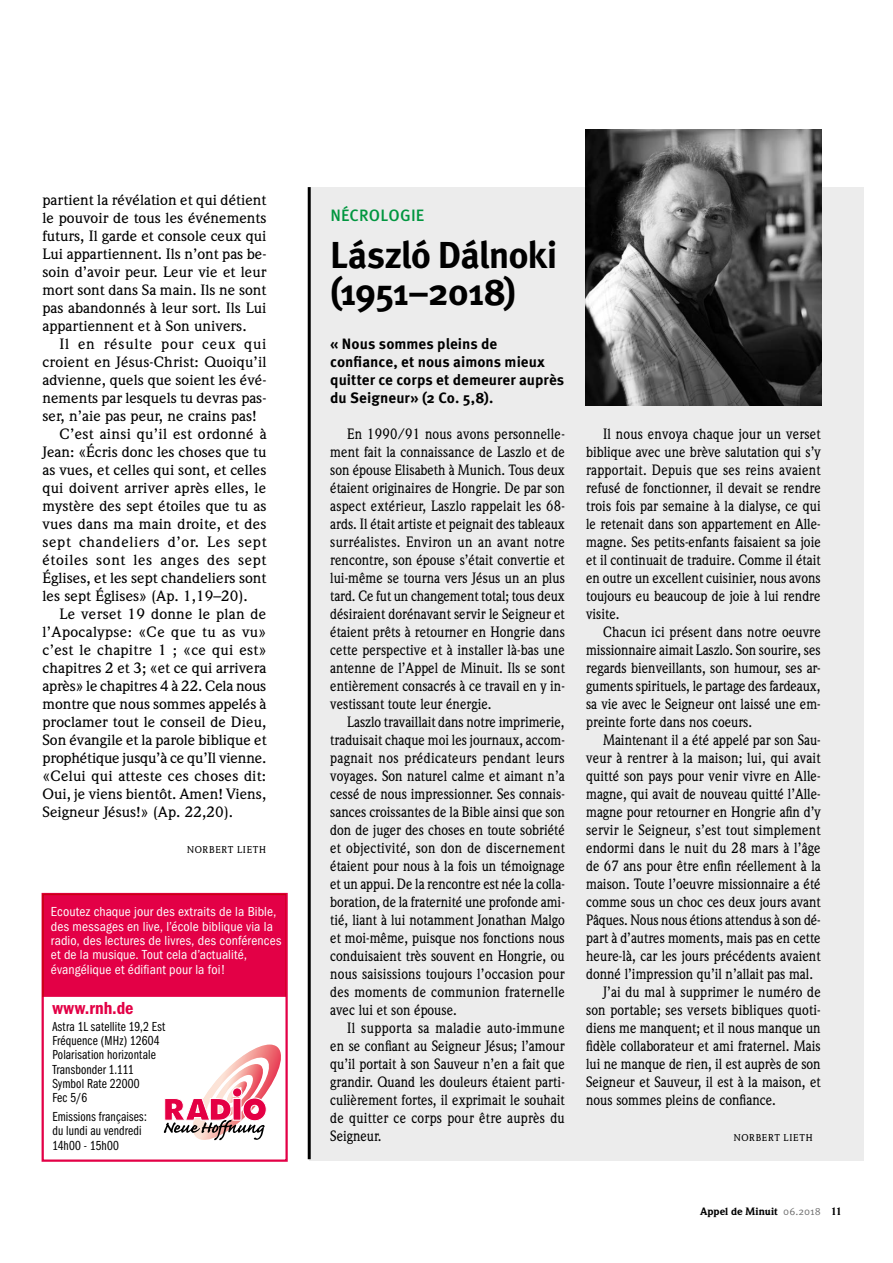
<style>
.page{position:relative;width:893px;height:1263px;background:#fff}
.page>*{position:absolute;margin:0;border:0;box-sizing:border-box;transform-origin:0 0}
.t1{font:700 37.5px/37.5px "Meta OT";letter-spacing:-.03em;color:#000}
.t2{font:600 condensed 18.15px "Franklin Gothic";letter-spacing:.005em;color:#e30046}
.t3{font:500 16.5px "Meta OT";letter-spacing:.015em;color:#00963f}
.t4{font:700 15px/18px "Meta OT";color:#000}
.t5{font:500 14.7px/18px "Weidemann";color:#000;text-align:justify;scale:.91 1}
.t6{font:500 14.7px/18px "Weidemann";color:#000;text-align:justify;scale:1.06 1}
.t7{font:500 14.7px "Weidemann";letter-spacing:.04em;color:#000;scale:1.06 1}
.t8{font:500 14.7px "Weidemann";letter-spacing:.02em;color:#000;scale:1.06 1}
.t9{font:500 14.7px "Weidemann";letter-spacing:.05em;color:#000;scale:1.06 1}
.t10{font:condensed 13.5px/14.2px "Franklin Gothic";letter-spacing:.01em;color:#fff}
.t11{font:13.5px/14.2px "Franklin Gothic Book Cmpr";letter-spacing:.01em;color:#000}
.t12{font:900 10.5px "Weidemann";letter-spacing:-.005em;color:#000}
.t13{font:500 9.75px "Weidemann";letter-spacing:.07em;color:#000}
.s1{font-family:"Meta OT Norm";font-weight:400;color:#6e6e6e}
</style>
<div class="page">
<div style="left:309px;top:187px;width:554px;height:974px;background:#ececec"></div>
<hr style="left:308px;top:187px;width:3px;height:972px;background:#000">
<div style="left:42px;top:894px;width:244px;height:103px;background:#e30046;border:3px solid #e30046"></div>
<div style="left:42px;top:893px;width:246px;height:269px;border:2px solid #e30046"></div>
<svg style="left:164px;top:1044px;width:123px;height:102px"></svg>
<img style="left:585px;top:130px;width:237px;height:275px">
<p class="t6" style="left:43px;top:191px;width:213px">partient la révélation et qui détient le pouvoir de tous les événements futurs, Il garde et console ceux qui Lui appartiennent. Ils n’ont pas be&shy;soin d’avoir peur. Leur vie et leur mort sont dans Sa main. Ils ne sont pas abandonnés à leur sort. Ils Lui appartiennent et à Son univers.</p>
<p class="t9" style="left:60px;top:335px;width:197px">Il en résulte pour ceux qui</p>
<p class="t6" style="left:43px;top:353px;width:213px">croient en Jésus-Christ: Quoiqu’il</p>
<p class="t6" style="left:43px;top:371px;width:213px">advienne, quels que soient les évé-</p>
<p class="t6" style="left:43px;top:389px;width:213px">nements par lesquels tu devras pas-</p>
<p class="t6" style="left:43px;top:407px;width:204px">ser, n’aie pas peur, ne crains pas!</p>
<p class="t6" style="left:60px;top:425px;width:197px">C’est ainsi qu’il est ordonné à</p>
<p class="t6" style="left:43px;top:443px;width:213px">Jean: «Écris donc les choses que tu</p>
<p class="t6" style="left:43px;top:461px;width:213px">as vues, et celles qui sont, et celles</p>
<p class="t6" style="left:43px;top:479px;width:213px">qui doivent arriver après elles, le</p>
<p class="t6" style="left:43px;top:497px;width:213px">mystère des sept étoiles que tu as</p>
<p class="t6" style="left:43px;top:515px;width:213px">vues dans ma main droite, et des</p>
<p class="t7" style="left:43px;top:533px;width:213px">sept chandeliers d’or. Les sept</p>
<p class="t7" style="left:43px;top:551px;width:213px">étoiles sont les anges des sept</p>
<p class="t6" style="left:43px;top:569px;width:213px">Églises, et les sept chandeliers sont</p>
<p class="t6" style="left:43px;top:587px;width:195px">les sept Églises» (Ap. 1,19–20).</p>
<p class="t6" style="left:60px;top:605px;width:197px">Le verset 19 donne le plan de</p>
<p class="t8" style="left:43px;top:623px;width:213px">l’Apocalypse: «Ce que tu as vu»</p>
<p class="t8" style="left:43px;top:641px;width:213px">c’est le chapitre 1 ; «ce qui est»</p>
<p class="t6" style="left:43px;top:659px;width:213px">chapitres 2 et 3; «et ce qui arrivera</p>
<p class="t6" style="left:43px;top:677px;width:213px">après» le chapitres 4 à 22. Cela nous</p>
<p class="t6" style="left:43px;top:695px;width:213px">montre que nous sommes appelés à</p>
<p class="t6" style="left:43px;top:713px;width:213px">proclamer tout le conseil de Dieu,</p>
<p class="t6" style="left:43px;top:731px;width:213px">Son évangile et la parole biblique et</p>
<p class="t6" style="left:43px;top:749px;width:213px">prophétique jusqu’à ce qu’Il vienne.</p>
<p class="t6" style="left:43px;top:767px;width:213px">«Celui qui atteste ces choses dit:</p>
<p class="t6" style="left:43px;top:785px;width:213px">Oui, je viens bientôt. Amen! Viens,</p>
<p class="t6" style="left:43px;top:803px;width:181px">Seigneur Jésus!» (Ap. 22,20).</p>
<p class="t13" style="left:187px;top:844px;width:80px">NORBERT LIETH</p>
<p class="t10" style="left:51px;top:905px;width:232px">Ecoutez chaque jour des extraits de la Bible, des messages en live, l’école biblique via la radio, des lectures de livres, des conférences et de la musique. Tout cela d’actualité, évangélique et édifiant pour la foi!</p>
<p class="t2" style="left:52px;top:997px;width:83px">www.rnh.de</p>
<p class="t11" style="left:52px;top:1019px;width:115px">Astra 1L satellite 19,2 Est<br>Fréquence (MHz) 12604<br>Polarisation horizontale<br>Transbonder 1.111<br>Symbol Rate 22000<br>Fec 5/6</p>
<p class="t11" style="left:52px;top:1109px;width:96px">Emissions françaises: du lundi au vendredi<br>14h00 - 15h00</p>
<p class="t3" style="left:330px;top:205px;width:96px">NÉCROLOGIE</p>
<h1 class="t1" style="left:330px;top:236px;width:229px">László Dálnoki (1951–2018)</h1>
<p class="t4" style="left:330px;top:335px;width:236px">« Nous sommes pleins de confiance, et nous aimons mieux quitter ce corps et demeurer auprès du Seigneur» (2 Co. 5,8).</p>
<p class="t5" style="left:330px;top:425px;width:259px;text-indent:17px">En 1990/91 nous avons personnelle&shy;ment fait la connaissance de Laszlo et de son épouse Elisabeth à Munich. Tous deux étaient originaires de Hongrie. De par son aspect extérieur, Laszlo rappelait les 68- ards. Il était artiste et peignait des tableaux surréalistes. Environ un an avant notre rencontre, son épouse s’était convertie et lui-même se tourna vers Jésus un an plus tard. Ce fut un changement total; tous deux désiraient dorénavant servir le Seigneur et étaient prêts à retourner en Hongrie dans cette perspective et à installer là-bas une antenne de l’Appel de Minuit. Ils se sont entièrement consacrés à ce travail en y in&shy;vestissant toute leur énergie.</p>
<p class="t5" style="left:330px;top:713px;width:259px;text-indent:17px">Laszlo travaillait dans notre imprimerie, traduisait chaque moi les journaux, accom&shy;pagnait nos prédicateurs pendant leurs voyages. Son naturel calme et aimant n’a cessé de nous impressionner. Ses connais&shy;sances croissantes de la Bible ainsi que son don de juger des choses en toute sobriété et objectivité, son don de discernement étaient pour nous à la fois un témoignage et un appui. De la rencontre est née la colla&shy;boration, de la fraternité une profonde ami&shy;tié, liant à lui notamment Jonathan Malgo et moi-même, puisque nos fonctions nous conduisaient très souvent en Hongrie, ou nous saisissions toujours l’occasion pour des moments de communion fraternelle avec lui et son épouse.</p>
<p class="t5" style="left:330px;top:1019px;width:259px;text-indent:17px">Il supporta sa maladie auto-immune en se confiant au Seigneur Jésus; l’amour qu’il portait à son Sauveur n’en a fait que grandir. Quand les douleurs étaient parti&shy;culièrement fortes, il exprimait le souhait de quitter ce corps pour être auprès du Seigneur.</p>
<p class="t5" style="left:586px;top:425px;width:259px;text-indent:17px">Il nous envoya chaque jour un verset biblique avec une brève salutation qui s’y rapportait. Depuis que ses reins avaient refusé de fonctionner, il devait se rendre trois fois par semaine à la dialyse, ce qui le retenait dans son appartement en Alle&shy;magne. Ses petits-enfants faisaient sa joie et il continuait de traduire. Comme il était en outre un excellent cuisinier, nous avons toujours eu beaucoup de joie à lui rendre visite.</p>
<p class="t5" style="left:586px;top:623px;width:259px;text-indent:17px">Chacun ici présent dans notre oeuvre missionnaire aimait Laszlo. Son sourire, ses regards bienveillants, son humour, ses ar&shy;guments spirituels, le partage des fardeaux, sa vie avec le Seigneur ont laissé une em&shy;preinte forte dans nos coeurs.</p>
<p class="t5" style="left:603px;top:731px;width:241px">Maintenant il a été appelé par son Sau-</p>
<p class="t5" style="left:586px;top:749px;width:259px">veur à rentrer à la maison; lui, qui avait</p>
<p class="t5" style="left:586px;top:767px;width:259px">quitté son pays pour venir vivre en Alle-</p>
<p class="t5" style="left:586px;top:785px;width:259px">magne, qui avait de nouveau quitté l’Alle-</p>
<p class="t5" style="left:586px;top:803px;width:259px">magne pour retourner en Hongrie afin d’y</p>
<p class="t5" style="left:586px;top:821px;width:259px">servir le Seigneur, s’est tout simplement</p>
<p class="t5" style="left:586px;top:839px;width:259px">endormi dans le nuit du 28 mars à l’âge</p>
<p class="t5" style="left:586px;top:857px;width:259px">de 67 ans pour être enfin réellement à la</p>
<p class="t5" style="left:586px;top:875px;width:259px">maison. Toute l’oeuvre missionnaire a été</p>
<p class="t5" style="left:586px;top:893px;width:259px">comme sous un choc ces deux jours avant</p>
<p class="t5" style="left:586px;top:911px;width:259px">Pâques. Nous nous étions attendus à son dé-</p>
<p class="t5" style="left:586px;top:929px;width:259px">part à d’autres moments, mais pas en cette</p>
<p class="t5" style="left:586px;top:947px;width:259px">heure-là, car les jours précédents avaient</p>
<p class="t5" style="left:586px;top:965px;width:251px">donné l’impression qu’il n’allait pas mal.</p>
<p class="t5" style="left:603px;top:983px;width:241px">J’ai du mal à supprimer le numéro de</p>
<p class="t5" style="left:586px;top:1001px;width:259px">son portable; ses versets bibliques quoti-</p>
<p class="t5" style="left:586px;top:1019px;width:259px">diens me manquent; et il nous manque un</p>
<p class="t5" style="left:586px;top:1037px;width:259px">fidèle collaborateur et ami fraternel. Mais</p>
<p class="t5" style="left:586px;top:1055px;width:259px">lui ne manque de rien, il est auprès de son</p>
<p class="t5" style="left:586px;top:1073px;width:259px">Seigneur et Sauveur, il est à la maison, et</p>
<p class="t5" style="left:586px;top:1091px;width:210px">nous sommes pleins de confiance.</p>
<p class="t13" style="left:734px;top:1132px;width:80px">NORBERT LIETH</p>
<p class="t12" style="left:700px;top:1204px;width:143px">Appel de Minuit <span class="s1">06.2018</span> 11</p>
</div>
